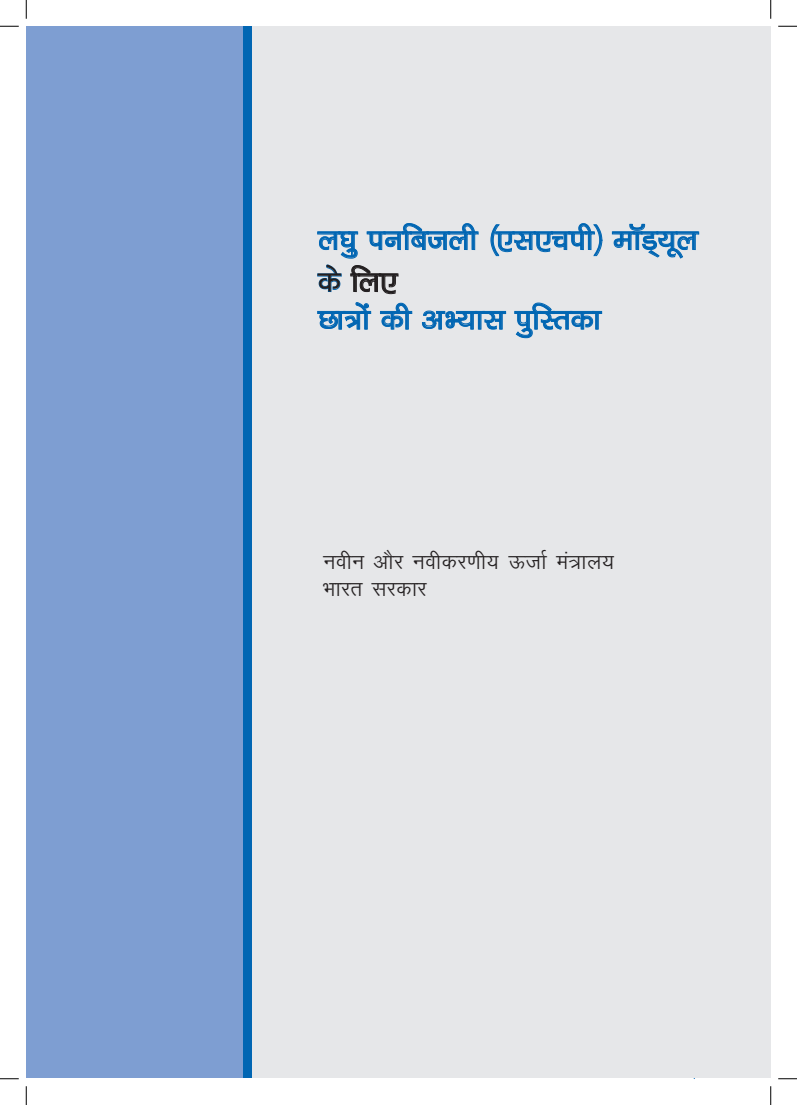
<style>
.page{position:relative;width:797px;height:1105px;background:#fff}
.page>*{position:absolute;margin:0;border:0;box-sizing:border-box;transform-origin:0 0}
.t1{font:700 35px "Kruti Dev 040";color:#0166b3}
.t2{font:700 35px "Kruti Dev 040";color:#231f20}
.t3{font:25px/27.5px "Kruti Dev 010";color:#231f20}
</style>
<div class="page">
<hr style="left:693px;top:1011px;width:2px;height:68px;background:#0166b3">
<div style="left:27px;top:27px;width:743px;height:1051px;background:#e6e7e9"></div>
<svg style="left:490px;top:223px;width:112px;height:33px"></svg>
<svg style="left:611px;top:224px;width:88px;height:35px"></svg>
<svg style="left:317px;top:223px;width:162px;height:71px"></svg>
<svg style="left:317px;top:302px;width:54px;height:28px"></svg>
<svg style="left:380px;top:303px;width:32px;height:27px"></svg>
<svg style="left:422px;top:310px;width:84px;height:20px"></svg>
<svg style="left:514px;top:302px;width:88px;height:36px"></svg>
<div style="left:27px;top:27px;width:224px;height:1051px;background:linear-gradient(to bottom,#0166b3,#0166b3)"></div>
<div style="left:26px;top:27px;width:216px;height:1051px;background:#7e9ed2"></div>
<svg style="left:0;top:25px;width:19px;height:2px"></svg>
<svg style="left:778px;top:25px;width:19px;height:2px"></svg>
<svg style="left:0;top:1078px;width:19px;height:1px"></svg>
<svg style="left:778px;top:1078px;width:19px;height:1px"></svg>
<svg style="left:25px;top:0;width:2px;height:19px"></svg>
<svg style="left:25px;top:1086px;width:2px;height:19px"></svg>
<svg style="left:770px;top:0;width:1px;height:19px"></svg>
<svg style="left:770px;top:1086px;width:1px;height:19px"></svg>
<p class="t1" style="left:319px;top:217px;width:381px">y?kq iufctyh ¼,l,pih½ ekWM~;wy</p>
<p class="t2" style="left:319px;top:259px;width:80px">ds fy,</p>
<p class="t1" style="left:319px;top:296px;width:284px">Nk=ksa dh vH;kl iqfLrdk</p>
<p class="t3" style="left:323px;top:548px;width:292px">uohu vkSj uohdj.kh; ÅtkZ ea=ky;<br>Hkkjr ljdkj</p>
</div>
